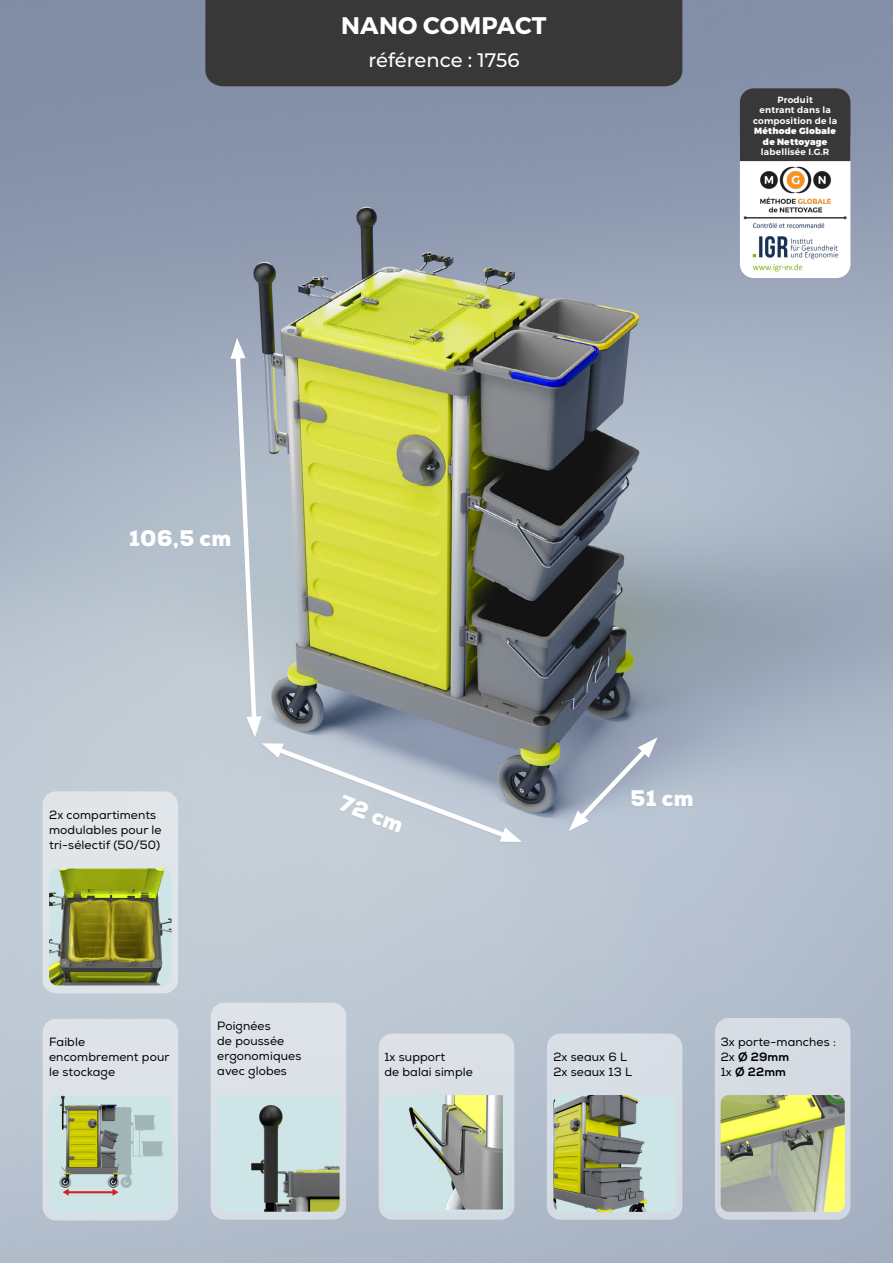
<style>
.page{position:relative;width:893px;height:1263px;background:#fff}
.page>*{position:absolute;margin:0;border:0;box-sizing:border-box;transform-origin:0 0}
.t1{font:700 24px "Montserrat";letter-spacing:.01em;color:#fff}
.t2{font:900 22.5px "Nexa";letter-spacing:.01em;color:#fff}
.t3{font:500 19.5px "Montserrat";color:#fff}
.t4{font:12px/15px "Nexa";letter-spacing:.01em;color:#000}
.t5{font:600 9px/10.5px "Montserrat";letter-spacing:.02em;color:#fff;text-align:center}
.t6{font:900 9px/10.5px "Montserrat";letter-spacing:.02em;color:#fff;text-align:center}
.s1{font-weight:800}
</style>
<div class="page">
<img style="left:0;top:0;width:893px;height:1263px">
<div style="left:130px;top:338px;width:563px;height:505px;background:#000;opacity:.05"></div>
<svg style="left:230px;top:338px;width:292px;height:505px;background:#acb389"></svg>
<svg style="left:569px;top:737px;width:88px;height:94px;background:#a7b2c2"></svg>
<div style="left:205px;top:0;width:477px;height:86px;background:#383838"></div>
<div style="left:715px;top:1018px;width:135px;height:202px;background:#d6dce4;border-radius:14px"></div>
<img style="left:721px;top:1095px;width:124px;height:117px">
<div style="left:547px;top:1033px;width:135px;height:187px;background:#d8dee5;border-radius:14px"></div>
<img style="left:553px;top:1095px;width:122px;height:117px">
<div style="left:43px;top:791px;width:135px;height:202px;background:#e0e5ea;border-radius:14px"></div>
<img style="left:49px;top:868px;width:123px;height:117px">
<div style="left:740px;top:126px;width:110px;height:152px;background:#fff;border-radius:14px"></div>
<div style="left:740px;top:88px;width:110px;height:73px;background:#383838"></div>
<img style="left:752px;top:222px;width:86px;height:49px">
<img style="left:752px;top:161px;width:86px;height:52px">
<hr style="left:745px;top:217px;width:100px;height:2px;background:#373737">
<div style="left:379px;top:1033px;width:135px;height:186px;background:#dae0e6;border-radius:14px"></div>
<div style="left:384px;top:1095px;width:125px;height:117px;background:#cde5e7;border-radius:8px"></div>
<img style="left:384px;top:1095px;width:119px;height:114px">
<div style="left:43px;top:1019px;width:135px;height:201px;background:#dde2e8;border-radius:14px"></div>
<div style="left:49px;top:1096px;width:122px;height:116px;background:#cde5e7;border-radius:8px"></div>
<img style="left:59px;top:1096px;width:104px;height:100px">
<div style="left:211px;top:1003px;width:135px;height:216px;background:#dde2e8;border-radius:14px"></div>
<img style="left:217px;top:1095px;width:123px;height:117px">
<h1 class="t1" style="left:341px;top:11px;width:207px">NANO COMPACT</h1>
<h3 class="t3" style="left:368px;top:46px;width:152px">référence : 1756</h3>
<p class="t5" style="left:753px;top:94px;width:86px">Produit<br>entrant dans la composition de la</p>
<p class="t6" style="left:754px;top:126px;width:83px">Méthode Globale de Nettoyage</p>
<p class="t5" style="left:761px;top:147px;width:70px">labellisée I.G.R</p>
<h2 class="t2" style="left:129px;top:524px;width:103px">106,5 cm</h2>
<p class="t4" style="left:49px;top:807px;width:114px">2x compartiments modulables pour le tri-sélectif (50/50)</p>
<h2 class="t2" style="left:346px;top:788px;width:68px;rotate:21deg">72 cm</h2>
<h2 class="t2" style="left:630px;top:783px;width:65px">51 cm</h2>
<p class="t4" style="left:49px;top:1035px;width:122px">Faible encombrement pour le stockage</p>
<p class="t4" style="left:217px;top:1019px;width:86px">Poignées<br>de poussée ergonomiques avec globes</p>
<p class="t4" style="left:384px;top:1049px;width:90px">1x support<br>de balai simple</p>
<p class="t4" style="left:553px;top:1049px;width:80px">2x seaux 6 L<br>2x seaux 13 L</p>
<p class="t4" style="left:721px;top:1034px;width:117px">3x porte-manches :<br>2x <span class="s1">Ø 29mm<br></span>1x <span class="s1">Ø 22mm</span></p>
</div>
